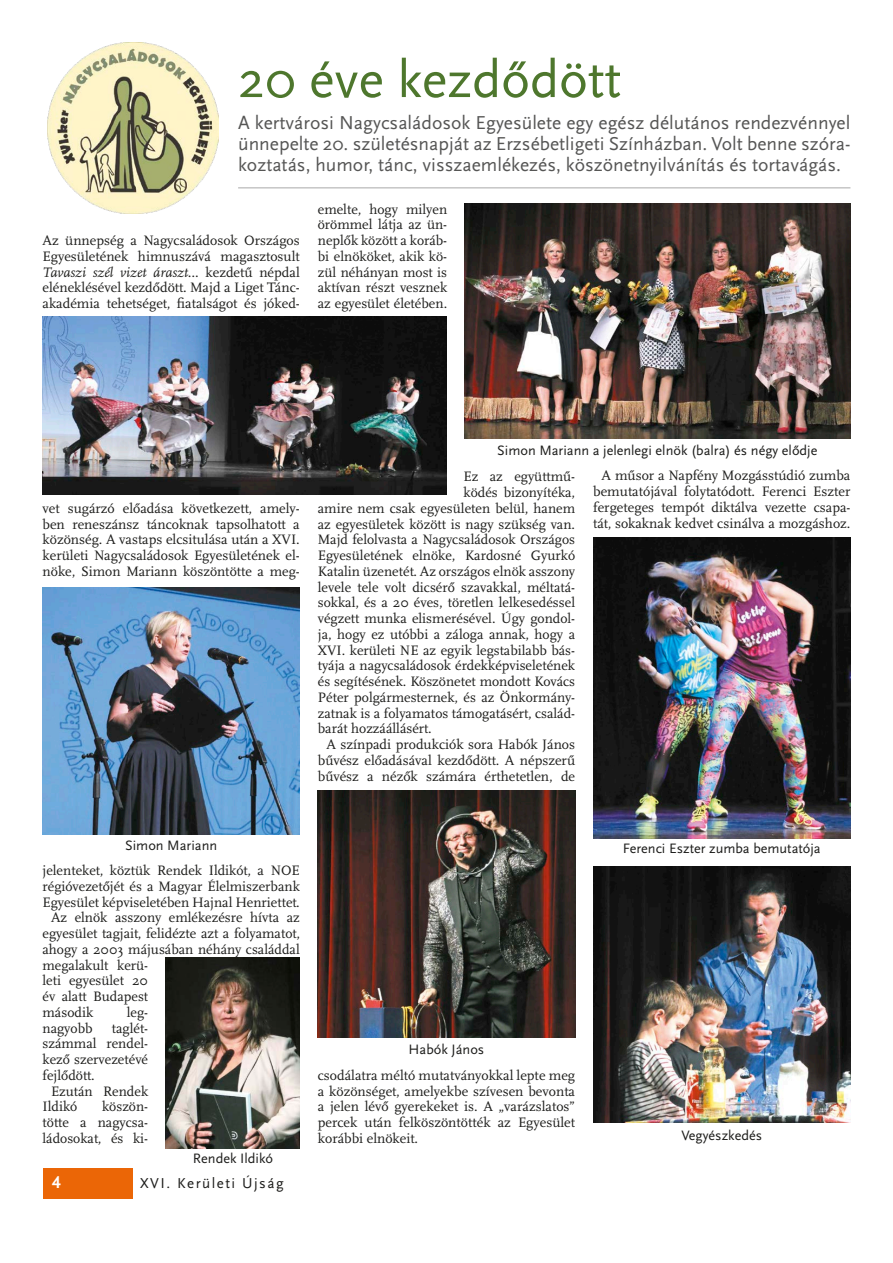
<style>
.page{position:relative;width:893px;height:1263px;background:#fff}
.page>*{position:absolute;margin:0;border:0;box-sizing:border-box;transform-origin:0 0}
.Cím_36{font:54px "Scala Sans Pro";color:#4e772d}
.Lead_13-15{font:19.5px/21px "Scala Sans Pro";color:#565655;text-align:justify}
.t1{font:700 18px "Scala Sans Pro";color:#fff}
.t2{font:15px "Scala Sans Pro";letter-spacing:.1em;color:#1c1c1a}
.Szöveg_Beljebb2p{font:14.25px/15.8px "Scala Pro";color:#1c1c1a;text-align:justify}
.Szöveg{font:14.25px/15.8px "Scala Pro";color:#1c1c1a;text-align:justify}
.képalá_középre_sans{font:14.25px "Scala Sans Pro";color:#1c1c1a}
.s1{font-style:italic}
</style>
<div class="page">
<div style="left:44px;top:1168px;width:89px;height:31px;background:#eb6606"></div>
<img style="left:47px;top:43px;width:171px;height:170px">
<hr style="left:238px;top:187px;width:612px;height:2px;background:#c5c5c5">
<img style="left:43px;top:317px;width:403px;height:177px">
<img style="left:43px;top:587px;width:257px;height:247px">
<img style="left:165px;top:957px;width:135px;height:191px">
<img style="left:318px;top:791px;width:257px;height:246px">
<img style="left:464px;top:203px;width:386px;height:235px">
<img style="left:593px;top:538px;width:257px;height:301px">
<img style="left:593px;top:866px;width:257px;height:256px">
<p class="Cím_36" style="left:238px;top:48px;width:385px">20 éve kezdődött</p>
<p class="Lead_13-15" style="left:238px;top:112px;width:614px">A kertvárosi Nagycsaládosok Egyesülete egy egész délutános rendezvénnyel ünnepelte 20. születésnapját az Erzsébetligeti Színházban. Volt benne szóra&shy;koztatás, humor, tánc, visszaemlékezés, köszönetnyilvánítás és tortavágás.</p>
<p class="Szöveg" style="left:43px;top:233px;width:259px">Az ünnepség a Nagycsaládosok Országos Egyesületének himnuszává magasztosult <span class="s1">Tavaszi szél vizet áraszt…</span> kezdetű népdal eléneklésével kezdődött. Majd a Liget Tánc&shy;akadémia tehetséget, fiatalságot és jóked-</p>
<p class="Szöveg_Beljebb2p" style="left:318px;top:201px;width:131px">emelte, hogy milyen örömmel látja az ün&shy;neplők között a koráb&shy;bi elnököket, akik kö&shy;zül néhányan most is aktívan részt vesznek az egyesület életében.</p>
<p class="Szöveg" style="left:43px;top:500px;width:259px">vet sugárzó előadása következett, amely&shy;ben reneszánsz táncoknak tapsolhatott a közönség. A vastaps elcsitulása után a XVI. kerületi Nagycsaládosok Egyesületének el&shy;nöke, Simon Mariann köszöntötte a meg-</p>
<p class="képalá_középre_sans" style="left:497px;top:442px;width:322px">Simon Mariann a jelenlegi elnök (balra) és négy elődje</p>
<p class="Szöveg_Beljebb2p" style="left:463px;top:469px;width:113px">Ez az együttmű-</p>
<p class="Szöveg_Beljebb2p" style="left:463px;top:485px;width:113px">ködés bizonyítéka,</p>
<p class="Szöveg_Beljebb2p" style="left:318px;top:500px;width:259px">amire nem csak egyesületen belül, hanem</p>
<p class="Szöveg_Beljebb2p" style="left:318px;top:516px;width:259px">az egyesületek között is nagy szükség van.</p>
<p class="Szöveg_Beljebb2p" style="left:318px;top:532px;width:259px">Majd felolvasta a Nagycsaládosok Országos</p>
<p class="Szöveg_Beljebb2p" style="left:318px;top:548px;width:259px">Egyesületének elnöke, Kardosné Gyurkó</p>
<p class="Szöveg_Beljebb2p" style="left:318px;top:563px;width:259px">Katalin üzenetét. Az országos elnök asszony</p>
<p class="Szöveg_Beljebb2p" style="left:318px;top:579px;width:259px">levele tele volt dicsérő szavakkal, méltatá-</p>
<p class="Szöveg_Beljebb2p" style="left:318px;top:595px;width:259px">sokkal, és a 20 éves, töretlen lelkesedéssel</p>
<p class="Szöveg_Beljebb2p" style="left:318px;top:611px;width:259px">végzett munka elismerésével. Úgy gondol-</p>
<p class="Szöveg_Beljebb2p" style="left:318px;top:626px;width:259px">ja, hogy ez utóbbi a záloga annak, hogy a</p>
<p class="Szöveg_Beljebb2p" style="left:318px;top:642px;width:259px">XVI. kerületi NE az egyik legstabilabb bás-</p>
<p class="Szöveg_Beljebb2p" style="left:318px;top:658px;width:259px">tyája a nagycsaládosok érdekképviseletének</p>
<p class="Szöveg_Beljebb2p" style="left:318px;top:674px;width:259px">és segítésének. Köszönetet mondott Kovács</p>
<p class="Szöveg_Beljebb2p" style="left:318px;top:689px;width:259px">Péter polgármesternek, és az Önkormány-</p>
<p class="Szöveg_Beljebb2p" style="left:318px;top:705px;width:259px">zatnak is a folyamatos támogatásért, család-</p>
<p class="Szöveg_Beljebb2p" style="left:318px;top:721px;width:115px">barát hozzáállásért.</p>
<p class="Szöveg_Beljebb2p" style="left:318px;top:737px;width:259px;text-align:center">A színpadi produkciók sora Habók János bűvész előadásával kezdődött. A népszerű bűvész a nézők számára érthetetlen, de</p>
<p class="Szöveg_Beljebb2p" style="left:593px;top:468px;width:259px;text-align:center">A műsor a Napfény Mozgásstúdió zumba bemutatójával folytatódott. Ferenci Eszter fergeteges tempót diktálva vezette csapa&shy;tát, sokaknak kedvet csinálva a mozgáshoz.</p>
<p class="képalá_középre_sans" style="left:125px;top:837px;width:94px">Simon Mariann</p>
<p class="Szöveg" style="left:43px;top:863px;width:259px">jelenteket, köztük Rendek Ildikót, a NOE régióvezetőjét és a Magyar Élelmiszerbank Egyesület képviseletében Hajnal Henriettet.</p>
<p class="Szöveg_Beljebb2p" style="left:43px;top:910px;width:259px;text-align:left;text-indent:9px">Az elnök asszony emlékezésre hívta az egyesület tagjait, felidézte azt a folyamatot, ahogy a 2003 májusában néhány családdal megalakult kerü-<br>leti egyesület 20<br>év alatt Budapest<br>második</p>
<p class="Szöveg_Beljebb2p" style="left:127px;top:1004px;width:23px">leg-</p>
<p class="Szöveg_Beljebb2p" style="left:43px;top:1020px;width:107px;text-indent:69px">taglét&shy;számmal rendel&shy;kező szervezetévé fejlődött.</p>
<p class="Szöveg_Beljebb2p" style="left:43px;top:1083px;width:107px;text-indent:9px">Ezután Rendek<br>Ildikó</p>
<p class="Szöveg_Beljebb2p" style="left:43px;top:1020px;width:52px">nagyobb</p>
<p class="Szöveg_Beljebb2p" style="left:43px;top:1099px;width:107px;text-indent:60px">köszön&shy;tötte a nagycsa&shy;ládosokat, és ki-</p>
<p class="képalá_középre_sans" style="left:193px;top:1150px;width:82px">Rendek Ildikó</p>
<p class="t1" style="left:52px;top:1172px;width:10px">4</p>
<p class="t2" style="left:140px;top:1174px;width:145px">XVI. Kerületi Újság</p>
<p class="képalá_középre_sans" style="left:409px;top:1041px;width:77px">Habók János</p>
<p class="Szöveg_Beljebb2p" style="left:318px;top:1067px;width:259px">csodálatra méltó mutatványokkal lepte meg a közönséget, amelyekbe szívesen bevonta a jelen lévő gyerekeket is. A „varázslatos” percek után felköszöntötték az Egyesület korábbi elnökeit.</p>
<p class="képalá_középre_sans" style="left:623px;top:840px;width:199px">Ferenci Eszter zumba bemutatója</p>
<p class="képalá_középre_sans" style="left:681px;top:1127px;width:82px">Vegyészkedés</p>
</div>
